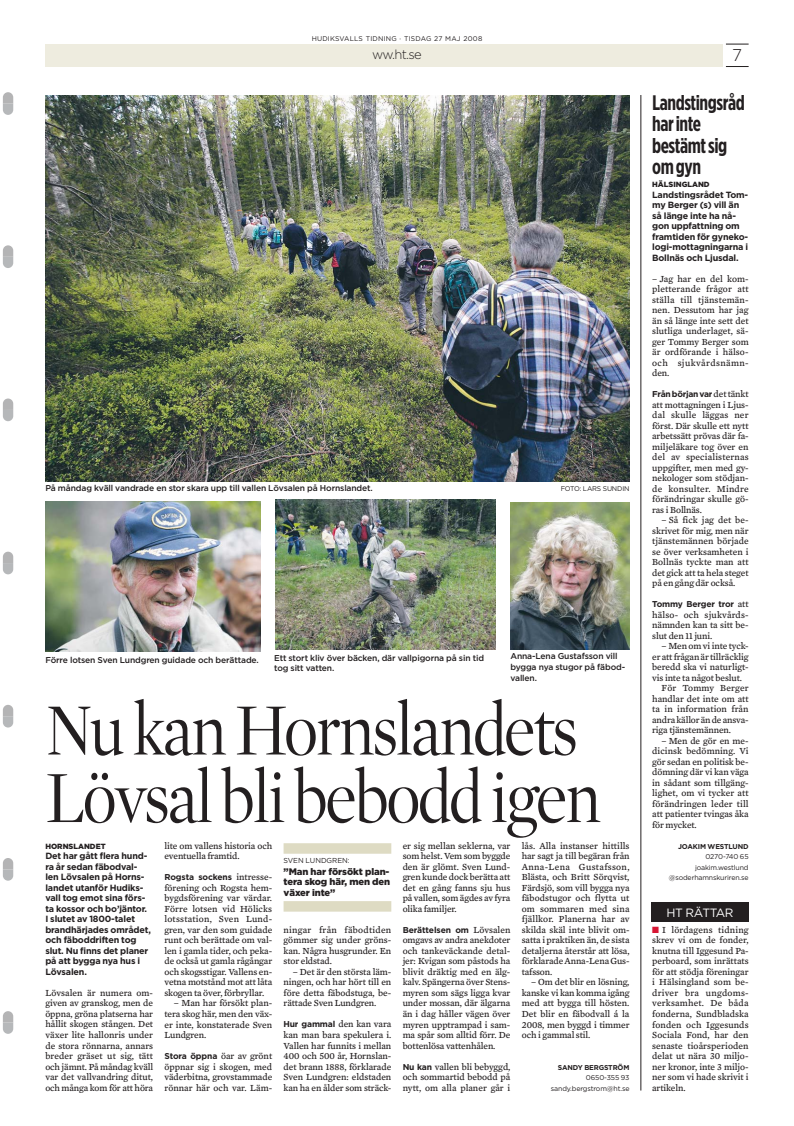
<style>
.page{position:relative;width:794px;height:1126px;background:#fff}
.page>*{position:absolute;margin:0;border:0;box-sizing:border-box;transform-origin:0 0}
.t1{font:300 75px/67.5px "Mercury Display";letter-spacing:-.03em;color:#231f20;scale:.88 1}
.t2{font:700 21px/21px "Gotham Extra Narrow";letter-spacing:-.025em;color:#231f20;scale:.88 1}
.t3{font:300 17px "Gotham";color:#231f20}
.t4{font:300 13px "Gotham";color:#231f20}
.t5{font:12px "Gotham";letter-spacing:-.05em;color:#fff}
.t6{font:9.5px/10.5px "Mercury Text G4";letter-spacing:-.005em;color:#231f20;text-align:justify}
.t7{font:900 9.5px/10.5px "Gotham";letter-spacing:-.01em;color:#231f20;text-align:justify}
.t8{font:9.5px "Mercury Text G4";letter-spacing:.015em;color:#231f20}
.t9{font:700 9px/10.5px "Gotham";letter-spacing:-.02em;color:#231f20}
.t10{font:500 8.5px/10.5px "Gotham";letter-spacing:-.015em;color:#231f20}
.t11{font:700 8.5px "Gotham";letter-spacing:-.02em;color:#231f20}
.t12{font:900 7.5px "Gotham";color:#231f20}
.t13{font:7.2px "Gotham";letter-spacing:-.005em;color:#231f20}
.t14{font:7px/10.5px "Gotham";letter-spacing:-.02em;color:#231f20;text-align:right}
.t15{font:700 7px "Gotham";letter-spacing:-.02em;color:#231f20}
.t16{font:6.8px "Gotham";letter-spacing:.03em;color:#231f20}
.t17{font:6.8px "Gotham";letter-spacing:-.025em;color:#231f20}
.s1{font-family:"Mercury Text G4";font-weight:400;font-size:9.5px}
.s2{font-family:"Gotham";font-weight:700;font-size:8.5px}
.s3{color:#d71634}
</style>
<div class="page">
<div style="left:45px;top:44px;width:678px;height:23px;background:#eeecdf"></div>
<svg style="left:726px;top:44px;width:22px;height:1px"></svg>
<svg style="left:726px;top:66px;width:22px;height:1px"></svg>
<svg style="left:3px;top:551px;width:10px;height:23px"></svg>
<svg style="left:3px;top:705px;width:10px;height:22px"></svg>
<svg style="left:3px;top:858px;width:10px;height:22px"></svg>
<svg style="left:3px;top:1011px;width:10px;height:22px"></svg>
<svg style="left:3px;top:92px;width:10px;height:23px"></svg>
<svg style="left:3px;top:398px;width:10px;height:23px"></svg>
<svg style="left:3px;top:245px;width:10px;height:23px"></svg>
<hr style="left:640px;top:95px;width:1px;height:995px;background:#231f20">
<div style="left:651px;top:902px;width:97px;height:20px;background:#231f20"></div>
<img style="left:45px;top:95px;width:584px;height:386px">
<img style="left:275px;top:499px;width:220px;height:150px">
<img style="left:510px;top:502px;width:119px;height:147px">
<img style="left:45px;top:501px;width:216px;height:150px">
<div style="left:283px;top:843px;width:108px;height:10px;background:#dedbc3"></div>
<div style="left:283px;top:901px;width:108px;height:10px;background:#dedbc3"></div>
<p class="t16" style="left:312px;top:36px;width:172px">HUDIKSVALLS TIDNING · TISDAG 27 MAJ 2008</p>
<h3 class="t4" style="left:372px;top:50px;width:51px">ww.ht.se</h3>
<h3 class="t3" style="left:732px;top:49px;width:11px">7</h3>
<h2 class="t2" style="left:652px;top:94px;width:107px">Landstingsråd har inte bestämt sig om gyn</h2>
<p class="t12" style="left:652px;top:182px;width:59px">HÄLSINGLAND</p>
<p class="t9" style="left:652px;top:189px;width:98px">Landstingsrådet Tom&shy;my Berger (s) vill än så länge inte ha nå&shy;gon uppfattning om framtiden för gyneko&shy;logi-mottagningarna i<br>Bollnäs och Ljusdal.</p>
<p class="t6" style="left:652px;top:274px;width:98px">– Jag har en del kom&shy;pletterande frågor att ställa till tjänstemän&shy;nen. Dessutom har jag än så länge inte sett det slutliga underlaget, sä&shy;ger Tommy Berger som är ordförande i hälso&shy;och sjukvårdsnämn&shy;den.</p>
<p class="t11" style="left:652px;top:391px;width:98px">Från början var <span class="s1">det tänkt</span></p>
<p class="t6" style="left:652px;top:400px;width:98px">att mottagningen i Ljus&shy;dal skulle läggas ner först. Där skulle ett nytt arbetssätt prövas där fa&shy;miljeläkare tog över en del av specialisternas uppgifter, men med gy&shy;nekologer som stödjan&shy;de konsulter. Mindre förändringar skulle gö&shy;ras i Bollnäs.</p>
<p class="t6" style="left:652px;top:515px;width:98px;text-indent:9px">– Så fick jag det be&shy;skrivet för mig, men när tjänstemännen började se över verksamheten i Bollnäs tyckte man att det gick att ta hela steget på en gång där också.</p>
<p class="t11" style="left:652px;top:601px;width:98px">Tommy Berger tror <span class="s1">att</span></p>
<p class="t6" style="left:652px;top:610px;width:98px">hälso- och sjukvårds&shy;nämnden kan ta sitt be&shy;slut den 11 juni.</p>
<p class="t6" style="left:661px;top:641px;width:89px">– Men om vi inte tyck-</p>
<p class="t6" style="left:652px;top:652px;width:98px">er att frågan är tillräcklig</p>
<p class="t6" style="left:652px;top:662px;width:98px">beredd ska vi naturligt-</p>
<p class="t6" style="left:652px;top:673px;width:91px">vis inte ta något beslut.</p>
<p class="t8" style="left:661px;top:684px;width:89px">För Tommy Berger</p>
<p class="t6" style="left:652px;top:694px;width:98px">handlar det inte om att</p>
<p class="t6" style="left:652px;top:704px;width:98px">ta in information från</p>
<p class="t6" style="left:652px;top:715px;width:98px">andra källor än de ansva-</p>
<p class="t6" style="left:652px;top:725px;width:80px">riga tjänstemännen.</p>
<p class="t6" style="left:652px;top:736px;width:98px;text-indent:9px">– Men de gör en me&shy;dicinsk bedömning. Vi gör sedan en politisk be&shy;dömning där vi kan väga in sådant som tillgäng&shy;lighet, om vi tycker att förändringen leder till att patienter tvingas åka för mycket.</p>
<p class="t15" style="left:678px;top:843px;width:72px">JOAKIM WESTLUND</p>
<p class="t14" style="left:668px;top:852px;width:81px">0270-740 65 joakim.westlund @soderhamnskuriren.se</p>
<p class="t10" style="left:45px;top:483px;width:329px">På måndag kväll vandrade en stor skara upp till vallen Lövsalen på Hornslandet.</p>
<p class="t17" style="left:561px;top:486px;width:70px">FOTO: LARS SUNDIN</p>
<p class="t10" style="left:274px;top:652px;width:211px">Ett stort kliv över bäcken, där vallpigorna på sin tid tog sitt vatten.</p>
<p class="t10" style="left:510px;top:651px;width:116px">Anna-Lena Gustafsson vill bygga nya stugor på fäbod&shy;vallen.</p>
<p class="t10" style="left:45px;top:655px;width:215px">Förre lotsen Sven Lundgren guidade och berättade.</p>
<h1 class="t1" style="left:45px;top:702px;width:633px">Nu kan Hornslandets<br>Lövsal bli bebodd igen</h1>
<p class="t6" style="left:522px;top:841px;width:109px">lås. Alla instanser hittills har sagt ja till begäran från Anna-Lena Gustafsson, Blästa, och Britt Sörqvist, Färdsjö, som vill bygga nya fäbodstugor och flytta ut om sommaren med sina fjällkor. Planerna har av skilda skäl inte blivit om&shy;satta i praktiken än, de sista detaljerna återstår att lösa, förklarade Anna-Lena Gus&shy;tafsson.</p>
<p class="t6" style="left:522px;top:977px;width:109px;text-indent:9px">– Om det blir en lösning, kanske vi kan komma igång med att bygga till hösten.<br>Det blir en fäbodvall á la 2008, men byggd i timmer och i gammal stil.</p>
<p class="t15" style="left:558px;top:1064px;width:73px">SANDY BERGSTRÖM</p>
<p class="t14" style="left:551px;top:1072px;width:80px">0650-355 93 sandy.bergstrom@ht.se</p>
<p class="t6" style="left:403px;top:841px;width:109px">er sig mellan seklerna, var som helst. Vem som byggde den är glömt. Sven Lund&shy;gren kunde dock berätta att det en gång fanns sju hus på vallen, som ägdes av fyra olika familjer.</p>
<p class="t11" style="left:403px;top:926px;width:109px">Berättelsen om <span class="s1">Lövsalen</span></p>
<p class="t6" style="left:403px;top:935px;width:109px">omgavs av andra anekdoter och tankeväckande detal&shy;jer: Kvigan som påstods ha blivit dräktig med en älg&shy;kalv. Spängerna över Stens&shy;myren som sägs ligga kvar under mossan, där älgarna än i dag håller vägen över myren upptrampad i sam&shy;ma spår som alltid förr. De bottenlösa vattenhålen.</p>
<p class="t6" style="left:403px;top:1061px;width:109px"><span class="s2">Nu kan</span> vallen bli bebyggd, och sommartid bebodd på nytt, om alla planer går i</p>
<p class="t6" style="left:164px;top:841px;width:109px">lite om vallens historia och eventuella framtid.</p>
<p class="t11" style="left:164px;top:874px;width:109px">Rogsta sockens <span class="s1">intresse-</span></p>
<p class="t6" style="left:164px;top:883px;width:109px">förening och Rogsta hem&shy;bygdsförening var värdar.<br>Förre lotsen vid Hölicks lotsstation, Sven Lund&shy;gren, var den som guidade runt och berättade om val&shy;len i gamla tider, och peka&shy;de också ut gamla rågångar och skogsstigar. Vallens en&shy;vetna motstånd mot att låta skogen ta över, förbryllar.</p>
<p class="t6" style="left:164px;top:998px;width:109px;text-indent:9px">– Man har försökt plan&shy;tera skog här, men den väx&shy;er inte, konstaterade Sven Lundgren.</p>
<p class="t11" style="left:164px;top:1052px;width:109px">Stora öppna <span class="s1">öar av grönt</span></p>
<p class="t6" style="left:164px;top:1061px;width:109px">öppnar sig i skogen, med väderbitna, grovstammade rönnar här och var. Läm-</p>
<p class="t12" style="left:45px;top:843px;width:62px">HORNSLANDET</p>
<p class="t9" style="left:45px;top:851px;width:107px">Det har gått flera hund&shy;ra år sedan fäbodval&shy;len Lövsalen på Horns&shy;landet utanför Hudiks&shy;vall tog emot sina förs&shy;ta kossor och bo’jäntor.<br>I slutet av 1800-talet brandhärjades området, och fäboddriften tog slut. Nu finns det planer på att bygga nya hus i<br>Lövsalen.</p>
<p class="t6" style="left:45px;top:988px;width:109px">Lövsalen är numera om&shy;given av granskog, men de öppna, gröna platserna har hållit skogen stången. Det växer lite hallonris under de stora rönnarna, annars breder gräset ut sig, tätt och jämnt. På måndag kväll var det vallvandring ditut, och många kom för att höra</p>
<p class="t13" style="left:283px;top:858px;width:68px">SVEN LUNDGREN:</p>
<p class="t7" style="left:283px;top:866px;width:108px">”Man har försökt plan&shy;tera skog här, men den växer inte”</p>
<p class="t5" style="left:666px;top:908px;width:68px">HT RÄTTAR</p>
<p class="t6" style="left:283px;top:925px;width:109px">ningar från fäbodtiden gömmer sig under gröns&shy;kan. Några husgrunder. En stor eldstad.</p>
<p class="t6" style="left:283px;top:967px;width:109px;text-indent:9px">– Det är den största läm&shy;ningen, och har hört till en före detta fäbodstuga, be&shy;rättade Sven Lundgren.</p>
<p class="t6" style="left:283px;top:1019px;width:109px"><span class="s2">Hur gammal</span> den kan vara kan man bara spekulera i.<br>Vallen har funnits i mellan 400 och 500 år, Hornslan&shy;det brann 1888, förklarade Sven Lundgren: eldstaden kan ha en ålder som sträck-</p>
<p class="t6" style="left:652px;top:925px;width:98px"><span class="s3">■</span> I lördagens tidning skrev vi om de fonder, knutna till Iggesund Pa&shy;perboard, som inrättats för att stödja föreningar i Hälsingland som be&shy;driver bra ungdoms&shy;verksamhet. De båda fonderna, Sundbladska fonden och Iggesunds Sociala Fond, har den senaste tioårsperioden delat ut nära 30 miljo&shy;ner kronor, inte 3 miljo&shy;ner som vi hade skrivit i artikeln.</p>
</div>
